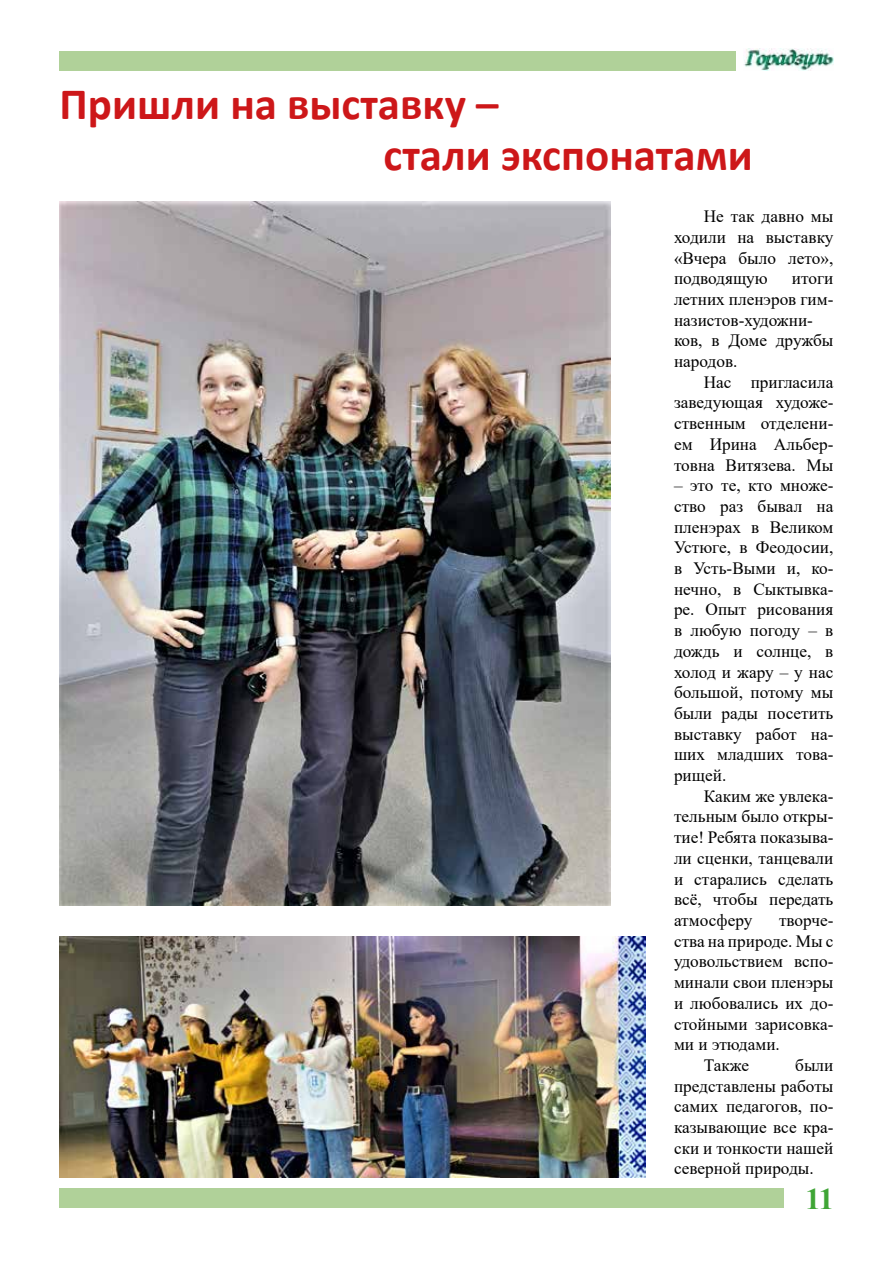
<style>
.page{position:relative;width:893px;height:1263px;background:#fff}
.page>*{position:absolute;margin:0;border:0;box-sizing:border-box;transform-origin:0 0}
.t1{font:700 45px/51px "Calibri";color:#cd1719}
.t2{font:700 30px "Times New Roman";color:#3fa535}
.t3{font:17.25px/20.7px "Times New Roman";color:#000;text-align:justify}
</style>
<div class="page">
<img style="left:744px;top:49px;width:89px;height:21px">
<div style="left:60px;top:1188px;width:724px;height:20px;background:#b0d199"></div>
<div style="left:60px;top:51px;width:676px;height:20px;background:#b0d199"></div>
<img style="left:60px;top:201px;width:550px;height:705px">
<img style="left:60px;top:937px;width:585px;height:241px">
<h1 class="t1" style="left:384px;top:78px;width:371px;text-indent:-324px">Пришли на выставку –<br>стали экспонатами</h1>
<p class="t3" style="left:674px;top:205px;width:161px;text-indent:30px">Не так давно мы ходили на выставку «Вчера было лето», подводящую</p>
<p class="t3" style="left:674px;top:268px;width:161px;text-align:left;text-indent:118px">итоги летних пленэров гим&shy;назистов-художни&shy;ков, в Доме дружбы народов.</p>
<p class="t3" style="left:674px;top:371px;width:161px;text-indent:30px">Нас пригласила заведующая художе&shy;ственным отделени&shy;ем Ирина Альбер&shy;товна Витязева. Мы</p>
<p class="t3" style="left:674px;top:475px;width:161px">– это те, кто множе&shy;ство раз бывал на пленэрах в Великом Устюге, в Феодосии, в Усть-Выми и, ко&shy;нечно, в Сыктывка&shy;ре. Опыт рисования в любую погоду – в дождь и солнце, в холод и жару – у нас большой, потому мы были рады посетить выставку работ на&shy;ших младших това&shy;рищей.</p>
<p class="t3" style="left:674px;top:785px;width:161px;text-indent:30px">Каким же увлека&shy;тельным было откры&shy;тие! Ребята показыва&shy;ли сценки, танцевали и старались сделать всё, чтобы передать атмосферу</p>
<p class="t3" style="left:779px;top:909px;width:56px">творче-</p>
<p class="t3" style="left:674px;top:930px;width:161px">ства на природе. Мы с</p>
<p class="t3" style="left:674px;top:951px;width:161px">удовольствием вспо-</p>
<p class="t3" style="left:674px;top:971px;width:161px">минали свои пленэры</p>
<p class="t3" style="left:674px;top:992px;width:161px">и любовались их до-</p>
<p class="t3" style="left:674px;top:1013px;width:161px">стойными зарисовка-</p>
<p class="t3" style="left:674px;top:1033px;width:107px">ми и этюдами.</p>
<p class="t3" style="left:704px;top:1054px;width:47px">Также</p>
<p class="t3" style="left:674px;top:1054px;width:161px;text-indent:121px">были представлены работы самих педагогов, по&shy;казывающие все кра&shy;ски и тонкости нашей северной природы.</p>
<h2 class="t2" style="left:805px;top:1177px;width:30px">11</h2>
</div>
